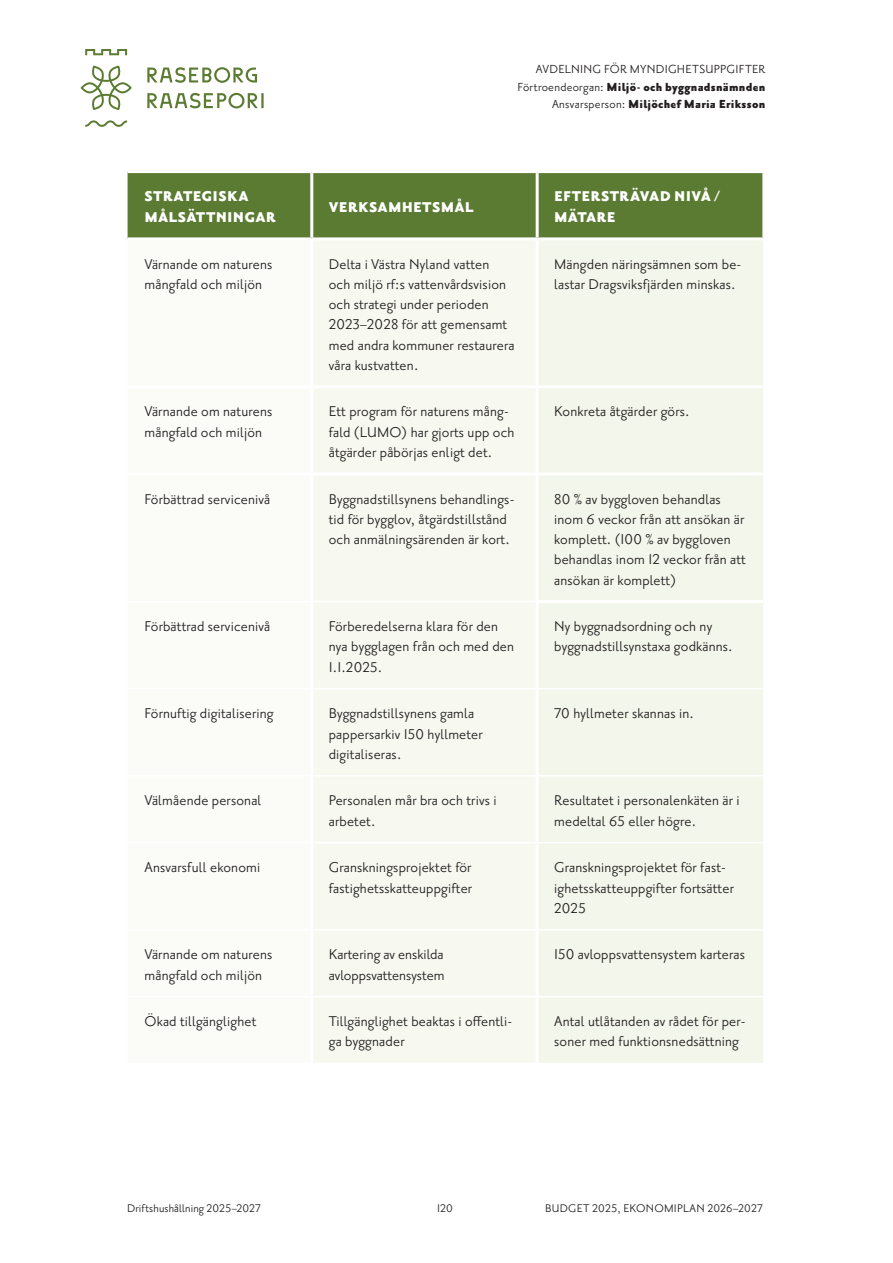
<style>
.page{position:relative;width:893px;height:1263px;background:#fff}
.page>*{position:absolute;margin:0;border:0;box-sizing:border-box;transform-origin:0 0}
.t1{font:17.25px/20.2px "Priori Sans OT";letter-spacing:.01em;color:#231f20}
.t2{font:900 17.25px/20.7px "Priori Sans OT";letter-spacing:.01em;color:#fff}
.t3{font:14.25px/17.2px "Priori Sans OT";letter-spacing:.02em;color:#231f20;text-align:right}
.t4{font:13.5px "Priori Sans OT";letter-spacing:.01em;color:#231f20}
.s1{font-weight:900}
</style>
<div class="page">
<svg style="left:81px;top:49px;width:183px;height:78px"></svg>
<div style="left:128px;top:173px;width:634px;height:64px;background:#5b7b32"></div>
<div style="left:314px;top:241px;width:221px;height:822px;background:#f7f9f1"></div>
<div style="left:539px;top:240px;width:224px;height:823px;background:#f3f6eb"></div>
<hr style="left:312px;top:601px;width:224px;height:1px;background:#fff">
<hr style="left:312px;top:688px;width:225px;height:1px;background:#fff">
<hr style="left:537px;top:688px;width:228px;height:1px;background:#fff">
<hr style="left:312px;top:775px;width:225px;height:1px;background:#fff">
<hr style="left:537px;top:775px;width:228px;height:1px;background:#fff">
<hr style="left:312px;top:842px;width:225px;height:1px;background:#fff">
<hr style="left:537px;top:842px;width:228px;height:1px;background:#fff">
<hr style="left:312px;top:929px;width:225px;height:1px;background:#fff">
<hr style="left:537px;top:929px;width:228px;height:1px;background:#fff">
<hr style="left:312px;top:996px;width:225px;height:1px;background:#fff">
<hr style="left:537px;top:996px;width:228px;height:1px;background:#fff">
<hr style="left:310px;top:173px;width:3px;height:64px;background:#fff">
<hr style="left:536px;top:173px;width:3px;height:64px;background:#fff">
<hr style="left:312px;top:385px;width:225px;height:3px;background:#fff">
<hr style="left:537px;top:385px;width:226px;height:3px;background:#fff">
<hr style="left:312px;top:472px;width:225px;height:3px;background:#fff">
<hr style="left:537px;top:472px;width:226px;height:3px;background:#fff">
<hr style="left:536px;top:600px;width:227px;height:3px;background:#fff">
<p class="t3" style="left:517px;top:61px;width:250px">AVDELNING FÖR MYNDIGHETSUPPGIFTER<br>Förtroendeorgan: <span class="s1">Miljö- och byggnadsnämnden<br></span>Ansvarsperson: <span class="s1">Miljöchef Maria Eriksson</span></p>
<p class="t2" style="left:145px;top:186px;width:133px">STRATEGISKA<br>MÅLSÄTTNINGAR</p>
<p class="t2" style="left:329px;top:197px;width:146px">VERKSAMHETSMÅL</p>
<p class="t2" style="left:554px;top:186px;width:167px">EFTERSTRÄVAD NIVÅ /<br>MÄTARE</p>
<p class="t1" style="left:145px;top:254px;width:129px">Värnande om naturens mångfald och miljön</p>
<p class="t1" style="left:329px;top:254px;width:187px">Delta i Västra Nyland vatten och miljö rf:s vattenvårdsvision och strategi under perioden<br>2023–2028 för att gemensamt med andra kommuner restaurera våra kustvatten.</p>
<p class="t1" style="left:554px;top:254px;width:189px">Mängden näringsämnen som be&shy;lastar Dragsviksfjärden minskas.</p>
<p class="t1" style="left:145px;top:402px;width:129px">Värnande om naturens mångfald och miljön</p>
<p class="t1" style="left:329px;top:402px;width:187px">Ett program för naturens mång&shy;fald (LUMO) har gjorts upp och åtgärder påbörjas enligt det.</p>
<p class="t1" style="left:554px;top:402px;width:137px">Konkreta åtgärder görs.</p>
<p class="t1" style="left:145px;top:489px;width:127px">Förbättrad servicenivå</p>
<p class="t1" style="left:329px;top:489px;width:187px">Byggnadstillsynens behandlings&shy;tid för bygglov, åtgärdstillstånd och anmälningsärenden är kort.</p>
<p class="t1" style="left:554px;top:489px;width:193px">80 % av byggloven behandlas inom 6 veckor från att ansökan är komplett. (100 % av byggloven behandlas inom 12 veckor från att ansökan är komplett)</p>
<p class="t1" style="left:145px;top:616px;width:127px">Förbättrad servicenivå</p>
<p class="t1" style="left:329px;top:616px;width:187px">Förberedelserna klara för den nya bygglagen från och med den<br>1.1.2025.</p>
<p class="t1" style="left:554px;top:616px;width:180px">Ny byggnadsordning och ny byggnadstillsynstaxa godkänns.</p>
<p class="t1" style="left:145px;top:704px;width:131px">Förnuftig digitalisering</p>
<p class="t1" style="left:329px;top:704px;width:155px">Byggnadstillsynens gamla pappersarkiv 150 hyllmeter digitaliseras.</p>
<p class="t1" style="left:554px;top:704px;width:141px">70 hyllmeter skannas in.</p>
<p class="t1" style="left:145px;top:791px;width:118px">Välmående personal</p>
<p class="t1" style="left:329px;top:791px;width:169px">Personalen mår bra och trivs i arbetet.</p>
<p class="t1" style="left:554px;top:791px;width:187px">Resultatet i personalenkäten är i medeltal 65 eller högre.</p>
<p class="t1" style="left:145px;top:858px;width:117px">Ansvarsfull ekonomi</p>
<p class="t1" style="left:329px;top:858px;width:145px">Granskningsprojektet för fastighetsskatteuppgifter</p>
<p class="t1" style="left:554px;top:858px;width:181px">Granskningsprojektet för fast&shy;ighetsskatteuppgifter fortsätter<br>2025</p>
<p class="t1" style="left:145px;top:945px;width:129px">Värnande om naturens mångfald och miljön</p>
<p class="t1" style="left:329px;top:945px;width:117px">Kartering av enskilda avloppsvattensystem</p>
<p class="t1" style="left:554px;top:945px;width:192px">150 avloppsvattensystem karteras</p>
<p class="t1" style="left:145px;top:1012px;width:113px">Ökad tillgänglighet</p>
<p class="t1" style="left:329px;top:1012px;width:185px">Tillgänglighet beaktas i offentli&shy;ga byggnader</p>
<p class="t1" style="left:554px;top:1012px;width:193px">Antal utlåtanden av rådet för per&shy;soner med funktionsnedsättning</p>
<p class="t4" style="left:127px;top:1201px;width:135px">Driftshushållning 2025–2027</p>
<p class="t4" style="left:437px;top:1201px;width:17px">120</p>
<p class="t4" style="left:545px;top:1201px;width:219px">BUDGET 2025, EKONOMIPLAN 2026–2027</p>
</div>
